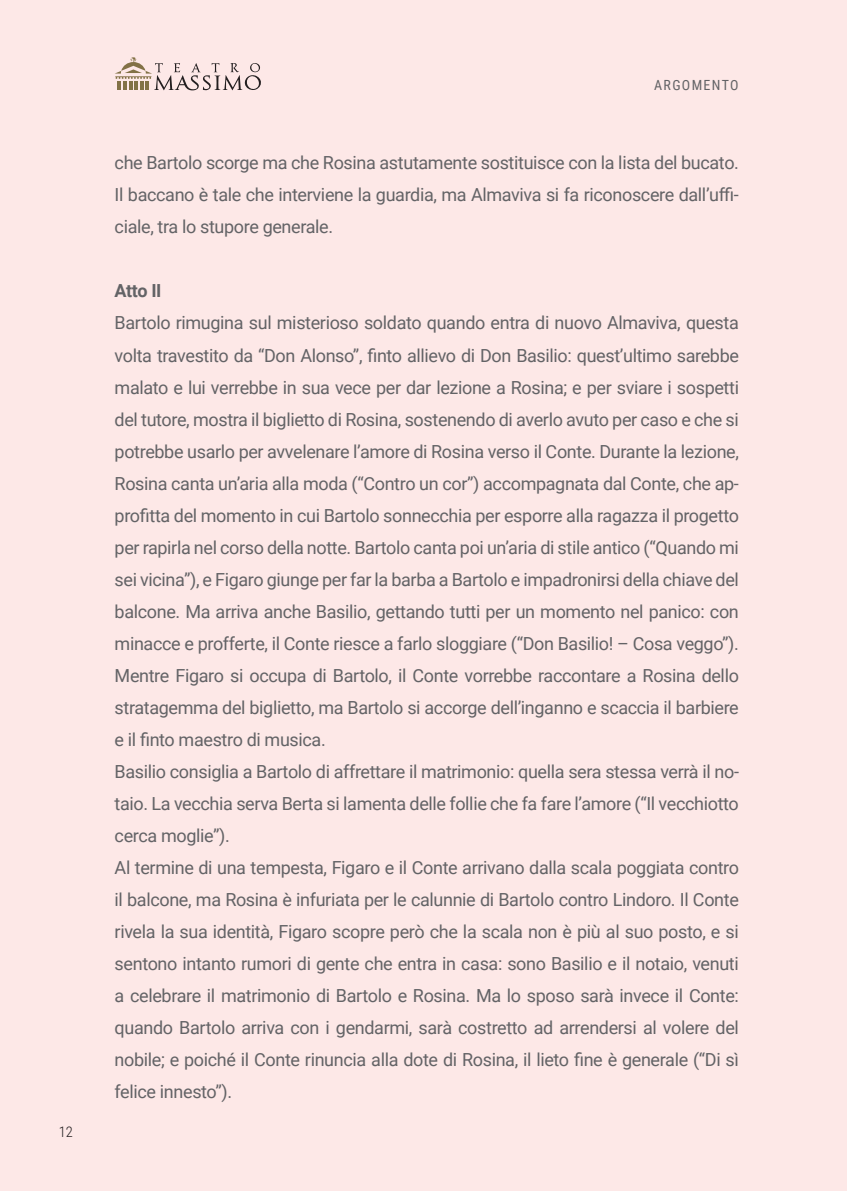
<style>
.page{position:relative;width:847px;height:1191px;background:#fff}
.page>*{position:absolute;margin:0;border:0;box-sizing:border-box;transform-origin:0 0}
.t1{font:18px/32px "Roboto";letter-spacing:-.02em;color:#636366;text-align:justify}
.t2{font:700 18px "Roboto";letter-spacing:-.025em;color:#636366}
.t3{font:300 14.6px "Roboto Condensed";color:#231f20}
.t4{font:14px "Roboto Condensed";letter-spacing:.095em;color:#636366}
</style>
<div class="page">
<div style="left:0;top:0;width:846px;height:1190px;background:#fde8e7"></div>
<svg style="left:115px;top:57px;width:146px;height:33px"></svg>
<p class="t3" style="left:59px;top:1123px;width:16px">12</p>
<p class="t4" style="left:654px;top:77px;width:86px">ARGOMENTO</p>
<p class="t1" style="left:115px;top:147px;width:625px">che Bartolo scorge ma che Rosina astutamente sostituisce con la lista del bucato.<br>Il baccano è tale che interviene la guardia, ma Almaviva si fa riconoscere dall’uffi&shy;ciale, tra lo stupore generale.</p>
<p class="t2" style="left:115px;top:281px;width:48px">Atto II</p>
<p class="t1" style="left:115px;top:307px;width:625px;text-align:left">Bartolo rimugina sul misterioso soldato quando entra di nuovo Almaviva, questa volta travestito da “Don Alonso”, finto allievo di Don Basilio: quest’ultimo sarebbe malato e lui verrebbe in sua vece per dar lezione a Rosina; e per sviare i sospetti del tutore, mostra il biglietto di Rosina, sostenendo di averlo avuto per caso e che si potrebbe usarlo per avvelenare l’amore di Rosina verso il Conte. Durante la lezione, Rosina canta un’aria alla moda (“Contro un cor”) accompagnata dal Conte, che ap&shy;profitta del momento in cui Bartolo sonnecchia per esporre alla ragazza il progetto per rapirla nel corso della notte. Bartolo canta poi un’aria di stile antico (“Quando mi sei vicina”), e Figaro giunge per far la barba a Bartolo e impadronirsi della chiave del balcone. Ma arriva anche Basilio, gettando tutti per un momento nel panico: con minacce e profferte, il Conte riesce a farlo sloggiare (“Don Basilio! – Cosa veggo”).<br>Mentre Figaro si occupa di Bartolo, il Conte vorrebbe raccontare a Rosina dello stratagemma del biglietto, ma Bartolo si accorge dell’inganno e scaccia il barbiere e il finto maestro di musica.<br>Basilio consiglia a Bartolo di affrettare il matrimonio: quella sera stessa verrà il no&shy;taio. La vecchia serva Berta si lamenta delle follie che fa fare l’amore (“Il vecchiotto cerca moglie”).<br>Al termine di una tempesta, Figaro e il Conte arrivano dalla scala poggiata contro il balcone, ma Rosina è infuriata per le calunnie di Bartolo contro Lindoro. Il Conte rivela la sua identità, Figaro scopre però che la scala non è più al suo posto, e si sentono intanto rumori di gente che entra in casa: sono Basilio e il notaio, venuti a celebrare il matrimonio di Bartolo e Rosina. Ma lo sposo sarà invece il Conte: quando Bartolo arriva con i gendarmi, sarà costretto ad arrendersi al volere del nobile; e poiché il Conte rinuncia alla dote di Rosina, il lieto fine è generale (“Di sì felice innesto”).</p>
</div>
